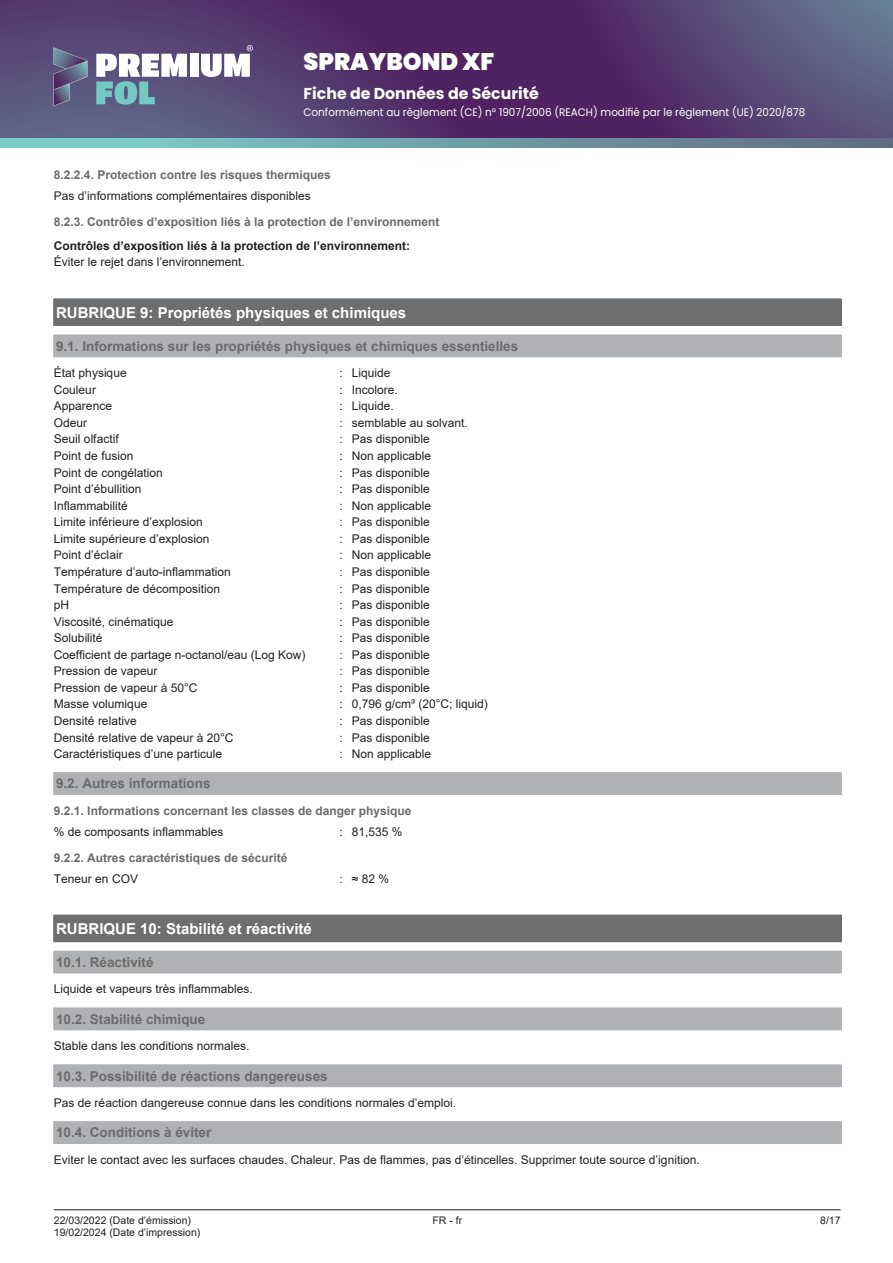
<style>
.page{position:relative;width:893px;height:1263px;background:#fff}
.page>*{position:absolute;margin:0;border:0;box-sizing:border-box;transform-origin:0 0}
.t1{font:900 24px "Poppins";color:#fff}
.t2{font:700 15.75px "Poppins";color:#fff}
.t3{font:700 15px "Arial";color:#fff}
.t4{font:700 13.5px "Arial";color:#6a6b6d}
.t5{font:12px "Arial";color:#231f20}
.t6{font:700 12px "Arial";color:#6a6b6d}
.t7{font:700 12px "Arial";color:#231f20}
.t8{font:10.95px "Poppins";color:#fff;scale:.95 1}
.t9{font:10.5px/12px "Arial";color:#231f20}
</style>
<div class="page">
<hr style="left:54px;top:1209px;width:787px;height:1px;background:#231f20">
<div style="left:54px;top:299px;width:787px;height:26px;background:#6c6e70"></div>
<svg style="left:53px;top:299px;width:1px;height:26px"></svg>
<svg style="left:841px;top:299px;width:1px;height:26px"></svg>
<hr style="left:54px;top:325px;width:787px;height:1px;background:#6c6e70">
<div style="left:54px;top:335px;width:787px;height:22px;background:#afb1b4"></div>
<svg style="left:53px;top:335px;width:1px;height:22px"></svg>
<svg style="left:841px;top:335px;width:1px;height:22px"></svg>
<hr style="left:54px;top:357px;width:787px;height:1px;background:#afb1b4">
<div style="left:54px;top:773px;width:787px;height:21px;background:#afb1b4"></div>
<svg style="left:53px;top:773px;width:1px;height:21px"></svg>
<svg style="left:841px;top:773px;width:1px;height:21px"></svg>
<hr style="left:54px;top:772px;width:787px;height:1px;background:#afb1b4">
<hr style="left:54px;top:794px;width:787px;height:1px;background:#afb1b4">
<div style="left:54px;top:915px;width:787px;height:26px;background:#6c6e70"></div>
<svg style="left:53px;top:915px;width:1px;height:26px"></svg>
<svg style="left:841px;top:915px;width:1px;height:26px"></svg>
<hr style="left:54px;top:941px;width:787px;height:1px;background:#6c6e70">
<div style="left:54px;top:951px;width:787px;height:22px;background:#afb1b4"></div>
<svg style="left:53px;top:951px;width:1px;height:22px"></svg>
<svg style="left:841px;top:951px;width:1px;height:22px"></svg>
<hr style="left:54px;top:973px;width:787px;height:1px;background:#afb1b4">
<div style="left:54px;top:1008px;width:787px;height:22px;background:#afb1b4"></div>
<svg style="left:53px;top:1008px;width:1px;height:22px"></svg>
<svg style="left:841px;top:1008px;width:1px;height:22px"></svg>
<div style="left:54px;top:1065px;width:787px;height:21px;background:#afb1b4"></div>
<svg style="left:53px;top:1065px;width:1px;height:21px"></svg>
<svg style="left:841px;top:1065px;width:1px;height:21px"></svg>
<hr style="left:54px;top:1064px;width:787px;height:1px;background:#afb1b4">
<hr style="left:54px;top:1086px;width:787px;height:1px;background:#afb1b4">
<div style="left:54px;top:1122px;width:787px;height:21px;background:#afb1b4"></div>
<svg style="left:53px;top:1122px;width:1px;height:21px"></svg>
<svg style="left:841px;top:1122px;width:1px;height:21px"></svg>
<hr style="left:54px;top:1121px;width:787px;height:1px;background:#afb1b4">
<hr style="left:54px;top:1143px;width:787px;height:1px;background:#afb1b4">
<svg style="left:0;top:0;width:545px;height:139px;background:#543a6f"></svg>
<svg style="left:545px;top:0;width:348px;height:139px;background:#564173"></svg>
<svg style="left:0;top:139px;width:893px;height:8px;background:#6fa0ab"></svg>
<div style="left:190px;top:54px;width:8px;height:23px;background:#fff"></div>
<svg style="left:96px;top:54px;width:91px;height:51px"></svg>
<svg style="left:201px;top:45px;width:52px;height:32px"></svg>
<svg style="left:54px;top:47px;width:33px;height:59px;background:#616185"></svg>
<h1 class="t1" style="left:304px;top:48px;width:192px">SPRAYBOND XF</h1>
<h2 class="t2" style="left:304px;top:85px;width:237px">Fiche de Données de Sécurité</h2>
<p class="t8" style="left:304px;top:106px;width:530px">Conformément au règlement (CE) n° 1907/2006 (REACH) modifié par le règlement (UE) 2020/878</p>
<p class="t6" style="left:54px;top:166px;width:278px">8.2.2.4. Protection contre les risques thermiques</p>
<p class="t5" style="left:54px;top:188px;width:258px">Pas d’informations complémentaires disponibles</p>
<p class="t6" style="left:54px;top:213px;width:387px">8.2.3. Contrôles d’exposition liés à la protection de l’environnement</p>
<p class="t7" style="left:54px;top:237px;width:358px">Contrôles d’exposition liés à la protection de l’environnement:</p>
<p class="t5" style="left:54px;top:254px;width:192px">Éviter le rejet dans l’environnement.</p>
<p class="t3" style="left:56px;top:302px;width:352px">RUBRIQUE 9: Propriétés physiques et chimiques</p>
<p class="t4" style="left:56px;top:336px;width:464px">9.1. Informations sur les propriétés physiques et chimiques essentielles</p>
<p class="t5" style="left:54px;top:365px;width:74px">État physique</p>
<p class="t5" style="left:339px;top:365px;width:53px">: Liquide</p>
<p class="t5" style="left:54px;top:381px;width:44px">Couleur</p>
<p class="t5" style="left:339px;top:381px;width:60px">: Incolore.</p>
<p class="t5" style="left:54px;top:398px;width:60px">Apparence</p>
<p class="t5" style="left:339px;top:398px;width:56px">: Liquide.</p>
<p class="t5" style="left:54px;top:414px;width:35px">Odeur</p>
<p class="t5" style="left:339px;top:414px;width:130px">: semblable au solvant.</p>
<p class="t5" style="left:54px;top:431px;width:66px">Seuil olfactif</p>
<p class="t5" style="left:339px;top:431px;width:92px">: Pas disponible</p>
<p class="t5" style="left:54px;top:448px;width:81px">Point de fusion</p>
<p class="t5" style="left:339px;top:448px;width:93px">: Non applicable</p>
<p class="t5" style="left:54px;top:464px;width:110px">Point de congélation</p>
<p class="t5" style="left:339px;top:464px;width:92px">: Pas disponible</p>
<p class="t5" style="left:54px;top:481px;width:89px">Point d’ébullition</p>
<p class="t5" style="left:339px;top:481px;width:92px">: Pas disponible</p>
<p class="t5" style="left:54px;top:497px;width:76px">Inflammabilité</p>
<p class="t5" style="left:339px;top:497px;width:93px">: Non applicable</p>
<p class="t5" style="left:54px;top:514px;width:150px">Limite inférieure d’explosion</p>
<p class="t5" style="left:339px;top:514px;width:92px">: Pas disponible</p>
<p class="t5" style="left:54px;top:530px;width:157px">Limite supérieure d’explosion</p>
<p class="t5" style="left:339px;top:530px;width:92px">: Pas disponible</p>
<p class="t5" style="left:54px;top:547px;width:70px">Point d’éclair</p>
<p class="t5" style="left:339px;top:547px;width:93px">: Non applicable</p>
<p class="t5" style="left:54px;top:563px;width:178px">Température d’auto-inflammation</p>
<p class="t5" style="left:339px;top:563px;width:92px">: Pas disponible</p>
<p class="t5" style="left:54px;top:580px;width:168px">Température de décomposition</p>
<p class="t5" style="left:339px;top:580px;width:92px">: Pas disponible</p>
<p class="t5" style="left:54px;top:597px;width:17px">pH</p>
<p class="t5" style="left:339px;top:597px;width:92px">: Pas disponible</p>
<p class="t5" style="left:54px;top:613px;width:121px">Viscosité, cinématique</p>
<p class="t5" style="left:339px;top:613px;width:92px">: Pas disponible</p>
<p class="t5" style="left:54px;top:630px;width:50px">Solubilité</p>
<p class="t5" style="left:339px;top:630px;width:92px">: Pas disponible</p>
<p class="t5" style="left:54px;top:646px;width:253px">Coefficient de partage n-octanol/eau (Log Kow)</p>
<p class="t5" style="left:339px;top:646px;width:92px">: Pas disponible</p>
<p class="t5" style="left:54px;top:663px;width:105px">Pression de vapeur</p>
<p class="t5" style="left:339px;top:663px;width:92px">: Pas disponible</p>
<p class="t5" style="left:54px;top:679px;width:145px">Pression de vapeur à 50°C</p>
<p class="t5" style="left:339px;top:679px;width:92px">: Pas disponible</p>
<p class="t5" style="left:54px;top:696px;width:95px">Masse volumique</p>
<p class="t5" style="left:339px;top:696px;width:150px">: 0,796 g/cm³ (20°C; liquid)</p>
<p class="t5" style="left:54px;top:712px;width:84px">Densité relative</p>
<p class="t5" style="left:339px;top:712px;width:92px">: Pas disponible</p>
<p class="t5" style="left:54px;top:729px;width:181px">Densité relative de vapeur à 20°C</p>
<p class="t5" style="left:339px;top:729px;width:92px">: Pas disponible</p>
<p class="t5" style="left:54px;top:746px;width:170px">Caractéristiques d’une particule</p>
<p class="t5" style="left:339px;top:746px;width:93px">: Non applicable</p>
<p class="t4" style="left:56px;top:774px;width:156px">9.2. Autres informations</p>
<p class="t6" style="left:54px;top:802px;width:359px">9.2.1. Informations concernant les classes de danger physique</p>
<p class="t5" style="left:54px;top:823px;width:171px">% de composants inflammables</p>
<p class="t5" style="left:339px;top:823px;width:65px">: 81,535 %</p>
<p class="t6" style="left:54px;top:849px;width:235px">9.2.2. Autres caractéristiques de sécurité</p>
<p class="t5" style="left:54px;top:870px;width:86px">Teneur en COV</p>
<p class="t5" style="left:339px;top:870px;width:51px">: ≈82%</p>
<p class="t3" style="left:56px;top:918px;width:257px">RUBRIQUE 10: Stabilité et réactivité</p>
<p class="t4" style="left:56px;top:953px;width:99px">10.1. Réactivité</p>
<p class="t5" style="left:54px;top:981px;width:200px">Liquide et vapeurs très inflammables.</p>
<p class="t4" style="left:56px;top:1009px;width:151px">10.2. Stabilité chimique</p>
<p class="t5" style="left:54px;top:1038px;width:197px">Stable dans les conditions normales.</p>
<p class="t4" style="left:56px;top:1066px;width:273px">10.3. Possibilité de réactions dangereuses</p>
<p class="t5" style="left:54px;top:1095px;width:404px">Pas de réaction dangereuse connue dans les conditions normales d’emploi.</p>
<p class="t4" style="left:56px;top:1123px;width:157px">10.4. Conditions à éviter</p>
<p class="t5" style="left:54px;top:1151px;width:647px">Eviter le contact avec les surfaces chaudes. Chaleur. Pas de flammes, pas d’étincelles. Supprimer toute source d’ignition.</p>
<p class="t9" style="left:54px;top:1214px;width:148px">22/03/2022 (Date d’émission)<br>19/02/2024 (Date d’impression)</p>
<p class="t9" style="left:432px;top:1214px;width:31px">FR - fr</p>
<p class="t9" style="left:820px;top:1214px;width:22px">8/17</p>
</div>
